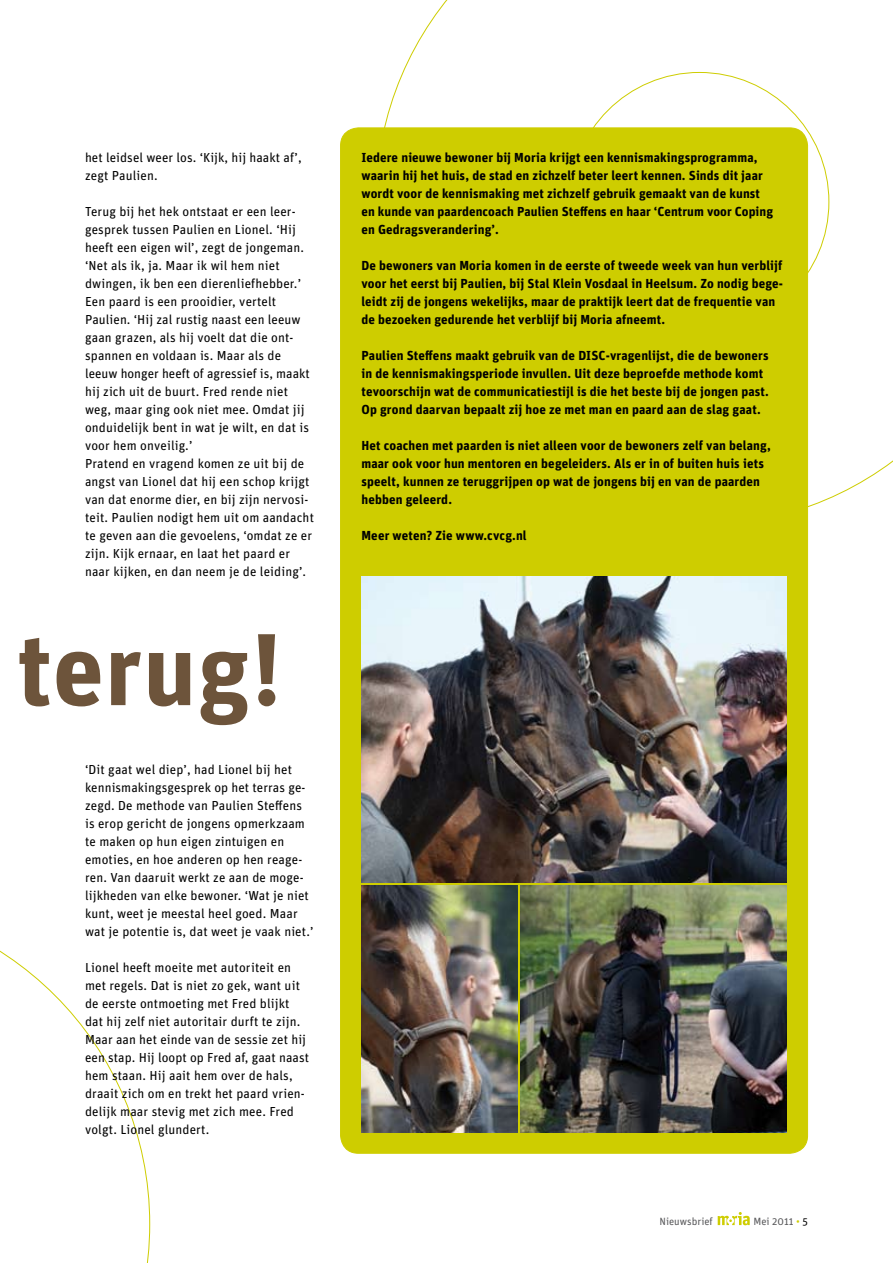
<style>
.page{position:relative;width:893px;height:1263px;background:#fff}
.page>*{position:absolute;margin:0;border:0;box-sizing:border-box;transform-origin:0 0}
.t1{font:700 102px "Unit";letter-spacing:.01em;color:#6d543b}
.t2{font:13.05px/18px "Unit";letter-spacing:.01em;color:#000}
.t3{font:700 13.05px/18px "Unit";letter-spacing:.01em;color:#000}
.t4{font:10.5px "Unit";color:#58585a}
.s1{color:#cecd00}
.s2{color:#000}
</style>
<div class="page">
<svg style="left:375px;top:0;width:518px;height:526px"></svg>
<svg style="left:0;top:950px;width:150px;height:313px"></svg>
<svg style="left:718px;top:1212px;width:32px;height:13px"></svg>
<div style="left:341px;top:128px;width:466px;height:1025px;background:#cecd00;border-radius:18px"></div>
<img style="left:361px;top:576px;width:426px;height:306px">
<img style="left:521px;top:886px;width:266px;height:246px">
<img style="left:361px;top:886px;width:156px;height:246px">
<p class="t2" style="left:85px;top:148px;width:218px">het leidsel weer los. ‘Kijk, hij haakt af’, zegt Paulien.</p>
<p class="t2" style="left:85px;top:202px;width:230px">Terug bij het hek ontstaat er een leer&shy;gesprek tussen Paulien en Lionel. ‘Hij heeft een eigen wil’, zegt de jongeman. ‘Net als ik, ja. Maar ik wil hem niet dwingen, ik ben een dierenliefhebber.’ Een paard is een prooidier, vertelt Paulien. ‘Hij zal rustig naast een leeuw gaan grazen, als hij voelt dat die ont&shy;spannen en voldaan is. Maar als de leeuw honger heeft of agressief is, maakt hij zich uit de buurt. Fred rende niet weg, maar ging ook niet mee. Omdat jij onduidelijk bent in wat je wilt, en dat is voor hem onveilig.’<br>Pratend en vragend komen ze uit bij de angst van Lionel dat hij een schop krijgt van dat enorme dier, en bij zijn nervosi&shy;teit. Paulien nodigt hem uit om aandacht te geven aan die gevoelens, ‘omdat ze er zijn. Kijk ernaar, en laat het paard er naar kijken, en dan neem je de leiding’.</p>
<h1 class="t1" style="left:17px;top:606px;width:266px">terug!</h1>
<p class="t2" style="left:85px;top:760px;width:230px">‘Dit gaat wel diep’, had Lionel bij het kennismakingsgesprek op het terras ge&shy;zegd. De methode van Paulien Steffens is erop gericht de jongens opmerkzaam te maken op hun eigen zintuigen en emoties, en hoe anderen op hen reage&shy;ren. Van daaruit werkt ze aan de moge&shy;lijkheden van elke bewoner. ‘Wat je niet kunt, weet je meestal heel goed. Maar wat je potentie is, dat weet je vaak niet.’</p>
<p class="t2" style="left:85px;top:958px;width:226px">Lionel heeft moeite met autoriteit en met regels. Dat is niet zo gek, want uit de eerste ontmoeting met Fred blijkt dat hij zelf niet autoritair durft te zijn.<br>Maar aan het einde van de sessie zet hij een stap. Hij loopt op Fred af, gaat naast hem staan. Hij aait hem over de hals, draait zich om en trekt het paard vrien&shy;delijk maar stevig met zich mee. Fred volgt. Lionel glundert.</p>
<p class="t3" style="left:361px;top:148px;width:413px">Iedere nieuwe bewoner bij Moria krijgt een kennismakingsprogramma, waarin hij het huis, de stad en zichzelf beter leert kennen. Sinds dit jaar wordt voor de kennismaking met zichzelf gebruik gemaakt van de kunst en kunde van paardencoach Paulien Steffens en haar ‘Centrum voor Coping en Gedragsverandering’.</p>
<p class="t3" style="left:361px;top:256px;width:423px">De bewoners van Moria komen in de eerste of tweede week van hun verblijf voor het eerst bij Paulien, bij Stal Klein Vosdaal in Heelsum. Zo nodig bege&shy;leidt zij de jongens wekelijks, maar de praktijk leert dat de frequentie van de bezoeken gedurende het verblijf bij Moria afneemt.</p>
<p class="t3" style="left:361px;top:346px;width:409px">Paulien Steffens maakt gebruik van de DISC-vragenlijst, die de bewoners in de kennismakingsperiode invullen. Uit deze beproefde methode komt tevoorschijn wat de communicatiestijl is die het beste bij de jongen past.<br>Op grond daarvan bepaalt zij hoe ze met man en paard aan de slag gaat.</p>
<p class="t3" style="left:361px;top:436px;width:411px">Het coachen met paarden is niet alleen voor de bewoners zelf van belang, maar ook voor hun mentoren en begeleiders. Als er in of buiten huis iets speelt, kunnen ze teruggrijpen op wat de jongens bij en van de paarden hebben geleerd.</p>
<p class="t3" style="left:361px;top:526px;width:167px">Meer weten? Zie www.cvcg.nl</p>
<p class="t4" style="left:659px;top:1215px;width:55px">Nieuwsbrief</p>
<p class="t4" style="left:753px;top:1215px;width:56px">Mei 2011 <span class="s1">•</span> <span class="s2">5</span></p>
</div>
